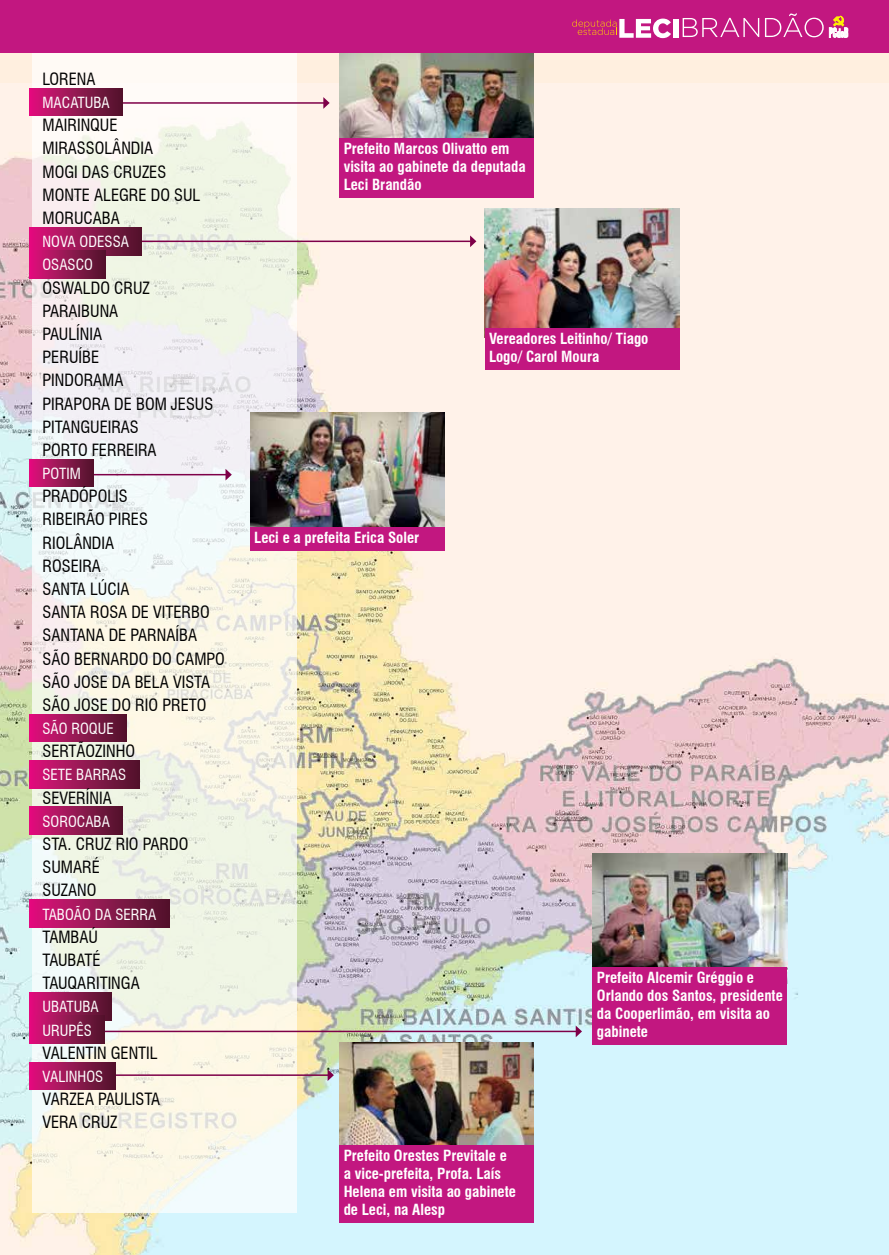
<style>
.page{position:relative;width:889px;height:1255px;background:#fff}
.page>*{position:absolute;margin:0;border:0;box-sizing:border-box;transform-origin:0 0}
.t1{font:condensed 16.5px/23.2px "Swiss 721 BT";color:#000}
.t2{font:700 condensed 15px/18px "Swiss 721 BT";color:#fff}
.t3{font:condensed 15px/23.2px "Swiss 721 BT";color:#fff}
</style>
<div class="page">
<div style="left:0;top:0;width:889px;height:53px;background:#c21780"></div>
<div style="left:673px;top:19px;width:5px;height:19px;background:#fff"></div>
<svg style="left:572px;top:19px;width:99px;height:19px"></svg>
<svg style="left:682px;top:18px;width:77px;height:19px"></svg>
<svg style="left:765px;top:13px;width:58px;height:24px"></svg>
<svg style="left:829px;top:16px;width:19px;height:21px"></svg>
<div style="left:0;top:53px;width:889px;height:74px;background:#ffefdf"></div>
<img style="left:0;top:84px;width:889px;height:1170px">
<svg style="left:32px;top:53px;width:264px;height:1159px"></svg>
<img style="left:250px;top:413px;width:194px;height:114px">
<img style="left:339px;top:53px;width:195px;height:85px">
<img style="left:592px;top:853px;width:195px;height:114px">
<img style="left:339px;top:1042px;width:195px;height:102px">
<hr style="left:88px;top:474px;width:138px;height:1px;background:#7e0048">
<svg style="left:225px;top:469px;width:7px;height:11px"></svg>
<hr style="left:102px;top:102px;width:222px;height:2px;background:#7e0048">
<svg style="left:323px;top:97px;width:7px;height:12px"></svg>
<hr style="left:102px;top:240px;width:369px;height:2px;background:#7e0048">
<svg style="left:470px;top:235px;width:6px;height:12px"></svg>
<hr style="left:102px;top:1030px;width:474px;height:2px;background:#7e0048">
<svg style="left:576px;top:1025px;width:6px;height:12px"></svg>
<hr style="left:106px;top:1074px;width:222px;height:1px;background:#7e0048">
<svg style="left:327px;top:1069px;width:7px;height:11px"></svg>
<div style="left:30px;top:88px;width:93px;height:28px;background:linear-gradient(to right,#dd147b,#4d1729)"></div>
<div style="left:30px;top:227px;width:112px;height:28px;background:linear-gradient(to right,#de147b,#4f172a)"></div>
<div style="left:30px;top:250px;width:76px;height:28px;background:linear-gradient(to right,#dd147b,#4f172b)"></div>
<div style="left:30px;top:459px;width:64px;height:28px;background:linear-gradient(to right,#dd147b,#50172b)"></div>
<div style="left:30px;top:714px;width:96px;height:28px;background:linear-gradient(to right,#dd147c,#50172b)"></div>
<div style="left:30px;top:760px;width:109px;height:28px;background:linear-gradient(to right,#de147c,#4d1829)"></div>
<div style="left:30px;top:807px;width:93px;height:27px;background:linear-gradient(to right,#de147c,#4d172a)"></div>
<div style="left:30px;top:899px;width:139px;height:28px;background:linear-gradient(to right,#de147c,#4d1729)"></div>
<div style="left:30px;top:992px;width:81px;height:28px;background:linear-gradient(to right,#de147b,#4e182a)"></div>
<div style="left:30px;top:1015px;width:75px;height:28px;background:linear-gradient(to right,#dd147b,#4d172a)"></div>
<div style="left:30px;top:1061px;width:86px;height:28px;background:linear-gradient(to right,#dd147b,#50172b)"></div>
<img style="left:485px;top:208px;width:194px;height:120px">
<div style="left:485px;top:328px;width:194px;height:41px;background:#c21780"></div>
<div style="left:339px;top:138px;width:195px;height:59px;background:#c21780"></div>
<div style="left:250px;top:527px;width:194px;height:23px;background:#c21780"></div>
<div style="left:592px;top:967px;width:195px;height:78px;background:#c21780"></div>
<div style="left:339px;top:1144px;width:195px;height:78px;background:#c21780"></div>
<p class="t1" style="left:43px;top:67px;width:54px">LORENA</p>
<p class="t3" style="left:43px;top:91px;width:69px">MACATUBA</p>
<p class="t1" style="left:43px;top:114px;width:159px">MAIRINQUE<br>MIRASSOLÂNDIA<br>MOGI DAS CRUZES<br>MONTE ALEGRE DO SUL<br>MORUCABA</p>
<p class="t3" style="left:43px;top:230px;width:88px">NOVA ODESSA<br>OSASCO</p>
<p class="t1" style="left:43px;top:276px;width:172px">OSWALDO CRUZ<br>PARAIBUNA<br>PAULÍNIA<br>PERUÍBE<br>PINDORAMA<br>PIRAPORA DE BOM JESUS<br>PITANGUEIRAS<br>PORTO FERREIRA</p>
<p class="t3" style="left:43px;top:462px;width:40px">POTIM</p>
<p class="t1" style="left:43px;top:484px;width:184px">PRADÓPOLIS<br>RIBEIRÃO PIRES<br>RIOLÂNDIA<br>ROSEIRA<br>SANTA LÚCIA<br>SANTA ROSA DE VITERBO<br>SANTANA DE PARNAÍBA<br>SÃO BERNARDO DO CAMPO<br>SÃO JOSE DA BELA VISTA<br>SÃO JOSE DO RIO PRETO</p>
<p class="t3" style="left:43px;top:717px;width:73px">SÃO ROQUE</p>
<p class="t1" style="left:43px;top:739px;width:94px">SERTÃOZINHO</p>
<p class="t3" style="left:43px;top:763px;width:85px">SETE BARRAS</p>
<p class="t1" style="left:43px;top:786px;width:71px">SEVERÍNIA</p>
<p class="t3" style="left:43px;top:809px;width:69px">SOROCABA</p>
<p class="t1" style="left:43px;top:832px;width:147px">STA. CRUZ RIO PARDO<br>SUMARÉ<br>SUZANO</p>
<p class="t3" style="left:43px;top:902px;width:115px">TABOÃO DA SERRA</p>
<p class="t1" style="left:43px;top:925px;width:99px">TAMBAÚ<br>TAUBATÉ<br>TAUQARITINGA</p>
<p class="t3" style="left:43px;top:995px;width:58px">UBATUBA<br>URUPÊS</p>
<p class="t1" style="left:43px;top:1041px;width:117px">VALENTIN GENTIL</p>
<p class="t3" style="left:43px;top:1064px;width:62px">VALINHOS</p>
<p class="t1" style="left:43px;top:1087px;width:119px">VARZEA PAULISTA<br>VERA CRUZ</p>
<p class="t2" style="left:344px;top:139px;width:183px">Prefeito Marcos Olivatto em visita ao gabinete da deputada<br>Leci Brandão</p>
<p class="t2" style="left:254px;top:528px;width:166px">Leci e a prefeita Erica Soler</p>
<p class="t2" style="left:489px;top:329px;width:161px">Vereadores Leitinho/ Tiago<br>Logo/ Carol Moura</p>
<p class="t2" style="left:597px;top:968px;width:187px">Prefeito Alcemir Gréggio e<br>Orlando dos Santos, presidente da Cooperlimão, em visita ao gabinete</p>
<p class="t2" style="left:344px;top:1146px;width:174px">Prefeito Orestes Previtale e a vice-prefeita, Profa. Laís<br>Helena em visita ao gabinete de Leci, na Alesp</p>
</div>
